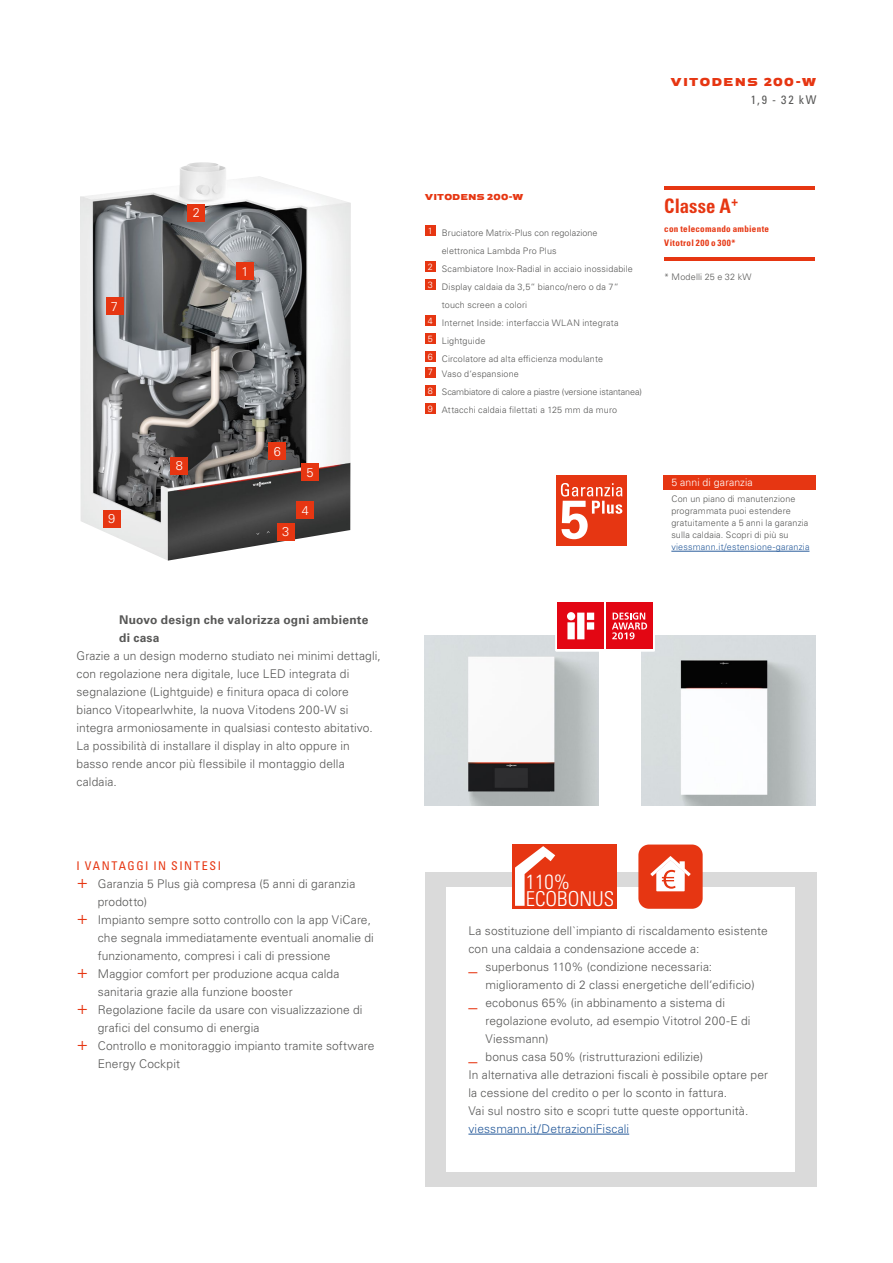
<style>
.page{position:relative;width:893px;height:1263px;background:#fff}
.page>*{position:absolute;margin:0;border:0;box-sizing:border-box;transform-origin:0 0}
.t1{font:20.55px/17px "Univers LTCYR 47 Light Cond";color:#fff}
.t2{font:19.95px "Univers LTCYR 67 Bold Cond";color:#e63612;scale:.94 1}
.t3{font:300 12.75px "Univers LTCYR 45";color:#fff}
.t4{font:300 12px/18px "Univers LTCYR 45";letter-spacing:.01em;color:#575756}
.t5{font:700 12px/18px "Univers LTCYR 65";letter-spacing:.02em;color:#575756}
.t6{font:300 12px "Univers LTCYR 45";letter-spacing:.01em;color:#275b9b}
.t7{font:condensed 12px "Univers LTCYR 57";letter-spacing:.125em;color:#e63612}
.t8{font:700 12px "Viessmann";letter-spacing:.1em;color:#e63612}
.t9{font:condensed 12px "Univers LTCYR 57";color:#575756}
.t10{font:300 10.5px "Univers LTCYR 45";letter-spacing:.01em;color:#fff}
.t11{font:300 9px/12px "Univers LTCYR 45";letter-spacing:.02em;color:#575756}
.t12{font:300 9px/18px "Univers LTCYR 45";color:#575756}
.t13{font:9px/13.5px "Univers LTCYR 67 Bold Cond";letter-spacing:.03em;color:#e63612}
.t14{font:300 9px "Univers LTCYR 45";letter-spacing:.02em;color:#275b9b}
.t15{font:700 9px "Viessmann";letter-spacing:.01em;color:#e63612}
.t16{font:300 9px/18.3px "Univers LTCYR 45";color:#fff;text-align:justify}
.s1{font-size:18px;color:#e63612}
</style>
<div class="page">
<div style="left:425px;top:872px;width:391px;height:314px;background:#dadada"></div>
<div style="left:446px;top:887px;width:349px;height:284px;background:#fff"></div>
<img style="left:80px;top:162px;width:271px;height:399px">
<div style="left:237px;top:262px;width:17px;height:17px;background:#e63612"></div>
<div style="left:188px;top:204px;width:17px;height:17px;background:#e63612"></div>
<div style="left:277px;top:523px;width:17px;height:17px;background:#e63612"></div>
<div style="left:297px;top:502px;width:17px;height:17px;background:#e63612"></div>
<div style="left:302px;top:463px;width:17px;height:17px;background:#e63612"></div>
<hr style="left:468px;top:1134px;width:161px;height:1px;background:#275b9b">
<img style="left:425px;top:635px;width:174px;height:170px">
<hr style="left:664px;top:186px;width:151px;height:4px;background:#e63612">
<hr style="left:664px;top:257px;width:151px;height:4px;background:#e63612">
<div style="left:425px;top:225px;width:10px;height:11px;background:#e63612"></div>
<div style="left:425px;top:261px;width:10px;height:11px;background:#e63612"></div>
<div style="left:425px;top:279px;width:10px;height:11px;background:#e63612"></div>
<div style="left:425px;top:315px;width:10px;height:11px;background:#e63612"></div>
<div style="left:425px;top:333px;width:10px;height:11px;background:#e63612"></div>
<div style="left:425px;top:351px;width:10px;height:11px;background:#e63612"></div>
<div style="left:425px;top:367px;width:10px;height:10px;background:#e63612"></div>
<div style="left:425px;top:385px;width:10px;height:11px;background:#e63612"></div>
<div style="left:425px;top:403px;width:10px;height:11px;background:#e63612"></div>
<div style="left:106px;top:298px;width:17px;height:17px;background:#e63612"></div>
<div style="left:269px;top:443px;width:17px;height:17px;background:#e63612"></div>
<div style="left:171px;top:457px;width:17px;height:17px;background:#e63612"></div>
<div style="left:103px;top:510px;width:17px;height:17px;background:#e63612"></div>
<img style="left:641px;top:635px;width:174px;height:170px">
<svg style="left:555px;top:600px;width:100px;height:51px"></svg>
<div style="left:558px;top:603px;width:46px;height:46px;background:#e30613"></div>
<svg style="left:567px;top:612px;width:27px;height:27px"></svg>
<div style="left:606px;top:603px;width:46px;height:46px;background:#e30613"></div>
<svg style="left:612px;top:612px;width:35px;height:27px"></svg>
<div style="left:512px;top:844px;width:105px;height:65px;background:#e63612"></div>
<svg style="left:515px;top:846px;width:40px;height:60px"></svg>
<div style="left:638px;top:844px;width:65px;height:65px;background:#e63612;border-radius:11px"></div>
<svg style="left:650px;top:856px;width:41px;height:35px"></svg>
<hr style="left:671px;top:551px;width:138px;height:1px;background:#275b9b">
<div style="left:557px;top:475px;width:70px;height:70px;background:#e63612"></div>
<svg style="left:561px;top:483px;width:61px;height:56px"></svg>
<div style="left:663px;top:475px;width:152px;height:14px;background:#e63612"></div>
<p class="t3" style="left:111px;top:298px;width:9px">7</p>
<p class="t3" style="left:108px;top:510px;width:9px">9</p>
<p class="t3" style="left:193px;top:204px;width:9px">2</p>
<p class="t3" style="left:241px;top:263px;width:9px">1</p>
<p class="t3" style="left:176px;top:457px;width:9px">8</p>
<p class="t3" style="left:274px;top:443px;width:9px">6</p>
<p class="t3" style="left:282px;top:523px;width:9px">3</p>
<p class="t3" style="left:307px;top:464px;width:9px">5</p>
<p class="t3" style="left:302px;top:502px;width:9px">4</p>
<p class="t5" style="left:119px;top:610px;width:251px">Nuovo design che valorizza ogni ambiente di casa</p>
<p class="t4" style="left:77px;top:646px;width:306px">Grazie a un design moderno studiato nei minimi dettagli, con regolazione nera digitale, luce LED integrata di segnalazione (Lightguide) e finitura opaca di colore bianco Vitopearlwhite, la nuova Vitodens 200-W si integra armoniosamente in qualsiasi contesto abitativo.<br>La possibilità di installare il display in alto oppure in basso rende ancor più flessibile il montaggio della caldaia.</p>
<p class="t7" style="left:77px;top:858px;width:146px">I VANTAGGI IN SINTESI</p>
<p class="t4" style="left:77px;top:875px;width:280px"><span class="s1">+</span> Garanzia 5 Plus già compresa (5 anni di garanzia</p>
<p class="t4" style="left:98px;top:893px;width:51px">prodotto)</p>
<p class="t4" style="left:77px;top:911px;width:296px"><span class="s1">+</span> Impianto sempre sotto controllo con la app ViCare,</p>
<p class="t4" style="left:98px;top:929px;width:278px">che segnala immediatamente eventuali anomalie di</p>
<p class="t4" style="left:98px;top:947px;width:234px">funzionamento, compresi i cali di pressione</p>
<p class="t4" style="left:77px;top:965px;width:264px"><span class="s1">+</span> Maggior comfort per produzione acqua calda</p>
<p class="t4" style="left:98px;top:983px;width:196px">sanitaria grazie alla funzione booster</p>
<p class="t4" style="left:77px;top:1001px;width:288px"><span class="s1">+</span> Regolazione facile da usare con visualizzazione di</p>
<p class="t4" style="left:98px;top:1019px;width:163px">grafici del consumo di energia</p>
<p class="t4" style="left:77px;top:1037px;width:299px"><span class="s1">+</span> Controllo e monitoraggio impianto tramite software</p>
<p class="t4" style="left:98px;top:1055px;width:84px">Energy Cockpit</p>
<p class="t8" style="left:670px;top:73px;width:147px">VITODENS 200-W</p>
<p class="t9" style="left:751px;top:92px;width:67px">1,9 - 32 kW</p>
<p class="t15" style="left:425px;top:191px;width:100px">VITODENS 200-W</p>
<p class="t11" style="left:428px;top:226px;width:171px"><sup>1</sup> Bruciatore Matrix-Plus con regolazione</p>
<p class="t11" style="left:442px;top:244px;width:116px">elettronica Lambda Pro Plus</p>
<p class="t11" style="left:428px;top:262px;width:207px"><sup>2</sup> Scambiatore Inox-Radial in acciaio inossidabile</p>
<p class="t11" style="left:428px;top:280px;width:192px"><sup>3</sup> Display caldaia da 3,5“ bianco/nero o da 7“</p>
<p class="t11" style="left:442px;top:298px;width:87px">touch screen a colori</p>
<p class="t11" style="left:428px;top:316px;width:192px"><sup>4</sup> Internet Inside: interfaccia WLAN integrata</p>
<p class="t11" style="left:428px;top:334px;width:59px"><sup>5</sup> Lightguide</p>
<p class="t11" style="left:428px;top:352px;width:177px"><sup>6</sup> Circolatore ad alta efficienza modulante</p>
<p class="t12" style="left:442px;top:364px;width:202px">Vaso d‘espansione<br>Scambiatore di calore a piastre (versione istantanea)<br>Attacchi caldaia filettati a 125 mm da muro</p>
<p class="t16" style="left:428px;top:363px;width:7px">7<br>8<br>9</p>
<h2 class="t2" style="left:664px;top:194px;width:80px">Classe A<sup>+</sup></h2>
<p class="t13" style="left:664px;top:222px;width:106px">con telecomando ambiente<br>Vitotrol 200 o 300*</p>
<p class="t11" style="left:664px;top:270px;width:89px">* Modelli 25 e 32 kW</p>
<p class="t10" style="left:671px;top:475px;width:83px">5 anni di garanzia</p>
<p class="t11" style="left:671px;top:493px;width:139px">Con un piano di manutenzione programmata puoi estendere gratuitamente a 5 anni la garanzia sulla caldaia. Scopri di più su</p>
<p class="t14" style="left:671px;top:541px;width:140px">viessmann.it/estensione-garanzia</p>
<h1 class="t1" style="left:526px;top:872px;width:90px">110%<br>ECOBONUS</h1>
<p class="t4" style="left:468px;top:921px;width:301px">La sostituzione dell`impianto di riscaldamento esistente con una caldaia a condensazione accede a:<br><span class="s1">_</span> superbonus 110% (condizione necessaria:</p>
<p class="t4" style="left:468px;top:975px;width:288px;text-indent:17px">miglioramento di 2 classi energetiche dell‘edificio) <span class="s1">_</span> ecobonus 65% (in abbinamento a sistema di</p>
<p class="t4" style="left:485px;top:1011px;width:267px">regolazione evoluto, ad esempio Vitotrol 200-E di</p>
<p class="t4" style="left:485px;top:1029px;width:65px">Viessmann)</p>
<p class="t4" style="left:468px;top:1047px;width:236px"><span class="s1">_</span> bonus casa 50% (ristrutturazioni edilizie)</p>
<p class="t4" style="left:468px;top:1065px;width:301px">In alternativa alle detrazioni fiscali è possibile optare per</p>
<p class="t4" style="left:468px;top:1083px;width:260px">la cessione del credito o per lo sconto in fattura.</p>
<p class="t4" style="left:468px;top:1101px;width:281px">Vai sul nostro sito e scopri tutte queste opportunità.</p>
<p class="t6" style="left:468px;top:1121px;width:162px">viessmann.it/DetrazioniFiscali</p>
</div>
